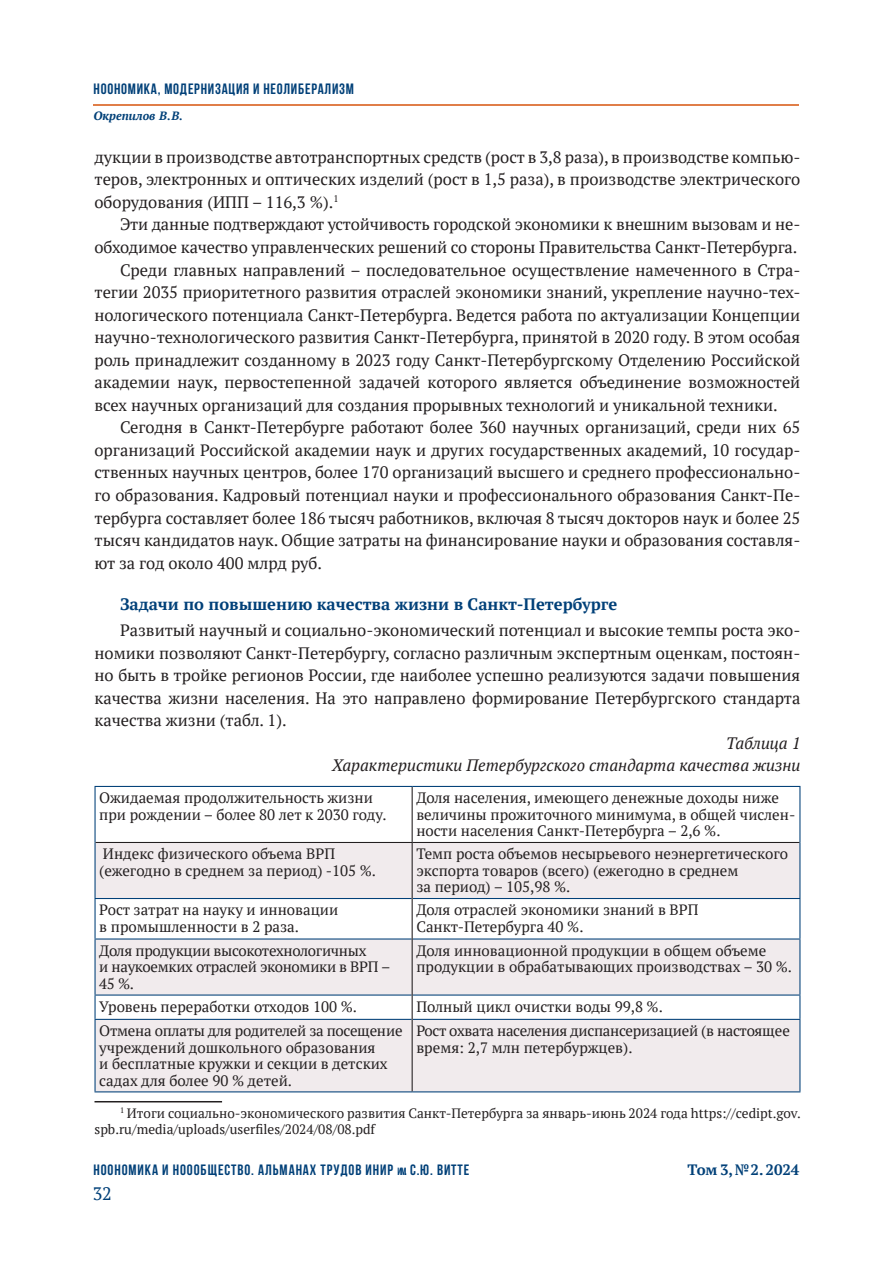
<style>
.page{position:relative;width:893px;height:1263px;background:#fff}
.page>*{position:absolute;margin:0;border:0;box-sizing:border-box;transform-origin:0 0}
.t1{font:18px "PT Serif";color:#014078}
.t2{font:16.5px/22.5px "PT Serif";color:#231f20;text-align:justify}
.t3{font:italic 16.5px/22.5px "PT Serif";color:#231f20;text-align:right}
.t4{font:700 16.5px "PT Serif";color:#014078}
.t5{font:15px/16.5px "PT Serif";color:#231f20}
.t6{font:15px/16.5px "PT Serif";letter-spacing:-.02em;color:#231f20}
.t7{font:700 15px "Bebas Neue";letter-spacing:.06em;color:#014078}
.t8{font:700 15px "PT Serif";color:#014078}
.t9{font:13.5px/16.2px "PT Serif";color:#231f20}
.t10{font:italic 700 12px "PT Serif";color:#014078}
.s1{font-size:10.5px}
.s2{font-style:inherit}
</style>
<div class="page">
<hr style="left:94px;top:104px;width:705px;height:1px;background:#e07e48">
<svg style="left:96px;top:843px;width:703px;height:248px;fill:#f1ebed"></svg>
<hr style="left:94px;top:786px;width:318px;height:1px;background:#014078">
<hr style="left:94px;top:787px;width:2px;height:55px;background:#014078">
<hr style="left:412px;top:786px;width:388px;height:1px;background:#014078">
<hr style="left:799px;top:787px;width:1px;height:55px;background:#014078">
<hr style="left:94px;top:842px;width:2px;height:56px;background:#014078">
<hr style="left:799px;top:842px;width:1px;height:56px;background:#014078">
<hr style="left:94px;top:898px;width:318px;height:1px;background:#014078">
<hr style="left:94px;top:899px;width:2px;height:39px;background:#014078">
<hr style="left:413px;top:898px;width:387px;height:1px;background:#014078">
<hr style="left:799px;top:899px;width:1px;height:39px;background:#014078">
<hr style="left:94px;top:938px;width:318px;height:1px;background:#014078">
<hr style="left:94px;top:939px;width:2px;height:55px;background:#014078">
<hr style="left:413px;top:938px;width:387px;height:1px;background:#014078">
<hr style="left:799px;top:939px;width:1px;height:55px;background:#014078">
<hr style="left:94px;top:994px;width:318px;height:1px;background:#014078">
<hr style="left:94px;top:995px;width:2px;height:24px;background:#014078">
<hr style="left:413px;top:994px;width:387px;height:1px;background:#014078">
<svg style="left:799px;top:995px;width:1px;height:24px"></svg>
<hr style="left:94px;top:1019px;width:318px;height:1px;background:#014078">
<hr style="left:94px;top:1020px;width:2px;height:71px;background:#014078">
<hr style="left:413px;top:1019px;width:387px;height:1px;background:#014078">
<hr style="left:799px;top:1020px;width:1px;height:71px;background:#014078">
<hr style="left:94px;top:1091px;width:318px;height:1px;background:#014078">
<hr style="left:412px;top:1091px;width:388px;height:1px;background:#014078">
<hr style="left:412px;top:787px;width:1px;height:55px;background:#231f20">
<hr style="left:412px;top:843px;width:1px;height:55px;background:#231f20">
<hr style="left:412px;top:898px;width:1px;height:41px;background:#231f20">
<hr style="left:412px;top:939px;width:1px;height:56px;background:#231f20">
<svg style="left:412px;top:995px;width:1px;height:24px"></svg>
<hr style="left:412px;top:1019px;width:1px;height:72px;background:#231f20">
<hr style="left:96px;top:842px;width:316px;height:1px;background:#231f20">
<hr style="left:412px;top:842px;width:387px;height:1px;background:#231f20">
<hr style="left:94px;top:1101px;width:128px;height:1px;background:#231f20">
<p class="t7" style="left:94px;top:80px;width:262px">НООНОМИКА, МОДЕРНИЗАЦИЯ И НЕОЛИБЕРАЛИЗМ</p>
<p class="t10" style="left:94px;top:108px;width:91px">Окрепилов В.В.</p>
<p class="t2" style="left:94px;top:146px;width:707px">дукции в производстве автотранспортных средств (рост в 3,8 раза), в производстве компью&shy;теров, электронных и оптических изделий (рост в 1,5 раза), в производстве электрического оборудования (ИПП – 116,3 %).<sup>1</sup></p>
<p class="t2" style="left:120px;top:213px;width:682px">Эти данные подтверждают устойчивость городской экономики к внешним вызовам и не-</p>
<p class="t2" style="left:95px;top:236px;width:704px">обходимое качество управленческих решений со стороны Правительства Санкт-Петербурга.</p>
<p class="t2" style="left:120px;top:258px;width:682px">Среди главных направлений – последовательное осуществление намеченного в Стра-</p>
<p class="t2" style="left:95px;top:281px;width:707px">тегии 2035 приоритетного развития отраслей экономики знаний, укрепление научно-тех-</p>
<p class="t2" style="left:95px;top:303px;width:707px">нологического потенциала Санкт-Петербурга. Ведется работа по актуализации Концепции</p>
<p class="t2" style="left:95px;top:326px;width:707px">научно-технологического развития Санкт-Петербурга, принятой в 2020 году. В этом особая</p>
<p class="t2" style="left:95px;top:348px;width:707px">роль принадлежит созданному в 2023 году Санкт-Петербургскому Отделению Российской</p>
<p class="t2" style="left:95px;top:371px;width:707px">академии наук, первостепенной задачей которого является объединение возможностей</p>
<p class="t2" style="left:95px;top:393px;width:685px">всех научных организаций для создания прорывных технологий и уникальной техники.</p>
<p class="t2" style="left:120px;top:416px;width:682px">Сегодня в Санкт-Петербурге работают более 360 научных организаций, среди них 65</p>
<p class="t2" style="left:95px;top:439px;width:707px">организаций Российской академии наук и других государственных академий, 10 государ-</p>
<p class="t2" style="left:95px;top:461px;width:707px">ственных научных центров, более 170 организаций высшего и среднего профессионально-</p>
<p class="t2" style="left:95px;top:484px;width:707px">го образования. Кадровый потенциал науки и профессионального образования Санкт-Пе-</p>
<p class="t2" style="left:95px;top:506px;width:707px">тербурга составляет более 186 тысяч работников, включая 8 тысяч докторов наук и более 25</p>
<p class="t2" style="left:95px;top:529px;width:707px">тысяч кандидатов наук. Общие затраты на финансирование науки и образования составля-</p>
<p class="t2" style="left:95px;top:551px;width:229px">ют за год около 400 млрд руб.</p>
<p class="t4" style="left:120px;top:593px;width:499px">Задачи по повышению качества жизни в Санкт-Петербурге</p>
<p class="t2" style="left:95px;top:619px;width:707px;text-indent:26px">Развитый научный и социально-экономический потенциал и высокие темпы роста эко&shy;номики позволяют Санкт-Петербургу, согласно различным экспертным оценкам, постоян&shy;но быть в тройке регионов России, где наиболее успешно реализуются задачи повышения качества жизни населения. На это направлено формирование Петербургского стандарта качества жизни (табл. 1).</p>
<p class="t3" style="left:332px;top:732px;width:470px">Таблица 1<br>Характеристики Петербургского стандарта качества жизни</p>
<p class="t5" style="left:99px;top:789px;width:289px">Ожидаемая продолжительность жизни при рождении – более 80 лет к 2030 году.</p>
<p class="t5" style="left:416px;top:789px;width:380px">Доля населения, имеющего денежные доходы ниже величины прожиточного минимума, в общей числен&shy;ности населения Санкт-Петербурга – 2,6 %.</p>
<p class="t5" style="left:99px;top:845px;width:278px">Индекс физического объема ВРП (ежегодно в среднем за период) -105 %.</p>
<p class="t5" style="left:416px;top:845px;width:373px">Темп роста объемов несырьевого неэнергетического экспорта товаров (всего) (ежегодно в среднем<br>за период) – 105,98 %.</p>
<p class="t5" style="left:99px;top:901px;width:240px">Рост затрат на науку и инновации в промышленности в 2 раза.</p>
<p class="t5" style="left:416px;top:901px;width:284px">Доля отраслей экономики знаний в ВРП<br>Санкт-Петербурга 40 %.</p>
<p class="t6" style="left:99px;top:942px;width:293px">Доля продукции высокотехнологичных<br>и наукоемких отраслей экономики в ВРП –<br>45 %.</p>
<p class="t5" style="left:416px;top:942px;width:377px">Доля инновационной продукции в общем объеме продукции в обрабатывающих производствах – 30 %.</p>
<p class="t5" style="left:99px;top:998px;width:259px">Уровень переработки отходов 100 %.</p>
<p class="t5" style="left:416px;top:998px;width:248px">Полный цикл очистки воды 99,8 %.</p>
<p class="t5" style="left:99px;top:1022px;width:305px">Отмена оплаты для родителей за посещение учреждений дошкольного образования<br>и бесплатные кружки и секции в детских садах для более 90 % детей.</p>
<p class="t6" style="left:416px;top:1022px;width:375px">Рост охвата населения диспансеризацией (в настоящее время: 2,7 млн петербуржцев).</p>
<p class="t9" style="left:94px;top:1105px;width:708px;text-indent:26px"><sup>1</sup> Итоги социально-экономического развития Санкт-Петербурга за январь-июнь 2024 года https://cedipt.gov. spb.ru/media/uploads/userfiles/2024/08/08.pdf</p>
<p class="t7" style="left:93px;top:1161px;width:377px">Ноономика и ноообщество. Альманах трудов ИНИР <span class="s1">им</span><span class="s2">.</span> С.Ю. Витте</p>
<p class="t8" style="left:687px;top:1159px;width:113px">Том 3, №2. 2024</p>
<p class="t1" style="left:93px;top:1182px;width:21px">32</p>
</div>
